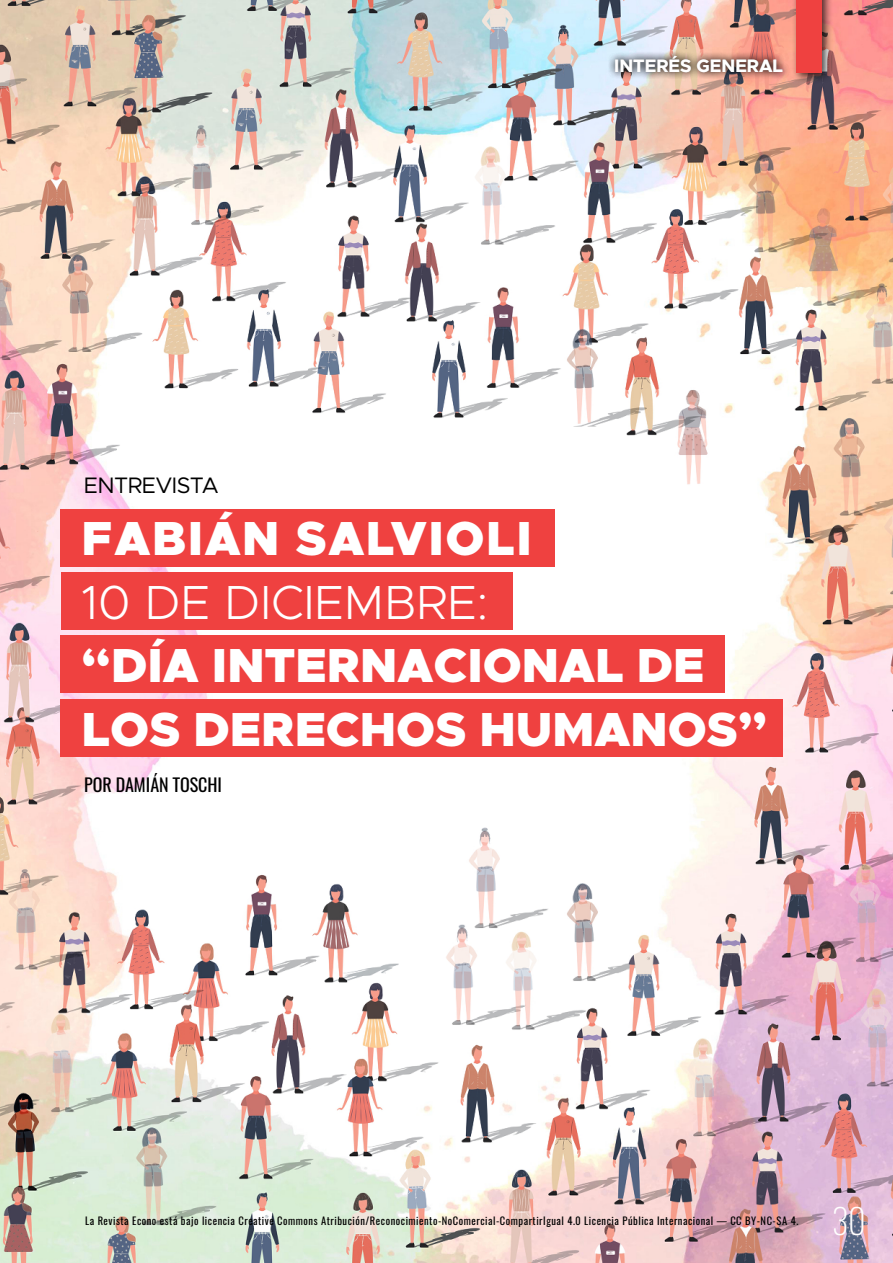
<style>
.page{position:relative;width:893px;height:1263px;background:#fff}
.page>*{position:absolute;margin:0;border:0;box-sizing:border-box;transform-origin:0 0}
.t1{font:900 48px/63.4px "Metropolis";color:#fff}
.t2{font:900 48px "Metropolis";letter-spacing:.035em;color:#fff}
.t3{font:300 48px "Metropolis";color:#fff}
.t4{font:200 34.5px "Oswald";color:#fff}
.t5{font:22.5px "Metropolis";letter-spacing:-.025em;color:#000}
.t6{font:18px "Oswald";color:#000}
.t7{font:700 18px "Metropolis";color:#fff}
.t8{font:10.5px "Oswald";letter-spacing:.05em;color:#000}
</style>
<div class="page">
<img style="left:0;top:0;width:893px;height:1263px">
<div style="left:791px;top:0;width:42px;height:83px;background:#000;opacity:.75"></div>
<div style="left:796px;top:0;width:25px;height:72px;background:#ef4140"></div>
<div style="left:61px;top:509px;width:494px;height:57px;background:#ef4140"></div>
<div style="left:61px;top:572px;width:451px;height:58px;background:#ef4140"></div>
<div style="left:61px;top:635px;width:664px;height:57px;background:#ef4140"></div>
<div style="left:61px;top:699px;width:722px;height:58px;background:#ef4140"></div>
<div style="left:607px;top:48px;width:184px;height:32px;background:#000;opacity:.75"></div>
<h3 class="t7" style="left:614px;top:55px;width:170px">INTERÉS GENERAL</h3>
<h3 class="t5" style="left:84px;top:472px;width:136px">ENTREVISTA</h3>
<h1 class="t2" style="left:82px;top:508px;width:452px">FABIÁN SALVIOLI</h1>
<h1 class="t3" style="left:82px;top:572px;width:408px">10 DE DICIEMBRE:</h1>
<h1 class="t1" style="left:82px;top:634px;width:687px">“DÍA INTERNACIONAL DE<br>LOS DERECHOS HUMANOS”</h1>
<h3 class="t6" style="left:84px;top:769px;width:140px">POR DAMIÁN TOSCHI</h3>
<p class="t8" style="left:85px;top:1211px;width:715px">La Revista Econo está bajo licencia Creative Commons Atribución/Reconocimiento-NoComercial-CompartirIgual 4.0 Licencia Pública Internacional — CC BY-NC-SA 4.</p>
<h2 class="t4" style="left:832px;top:1190px;width:35px">30</h2>
</div>
